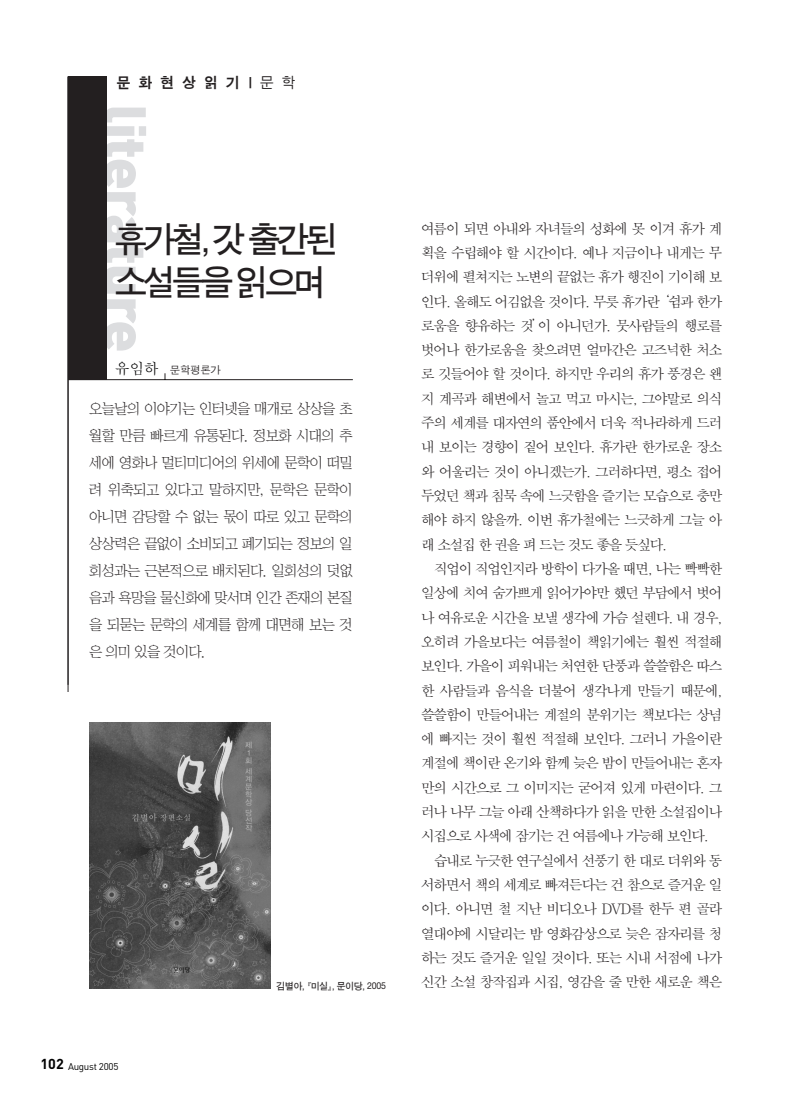
<style>
.page{position:relative;width:807px;height:1106px;background:#fff}
.page>*{position:absolute;margin:0;border:0;box-sizing:border-box;transform-origin:0 0}
.t1{font:900 58.5px "DIN";letter-spacing:-.03em;color:#dcdddf}
.t2{font:36px/43.2px "Sand Tg";letter-spacing:-.1em;color:#231f20}
.t3{font:15px/27px "San Ns L";letter-spacing:-.045em;color:#231f20;text-align:justify;scale:.95 1}
.t4{font:15px "Sand Kg";letter-spacing:.555em;color:#231f20}
.t5{font:14.25px/24.3px "SM Amu S";letter-spacing:-.13em;color:#231f20;text-align:justify}
.t6{font:10.5px "SM Ago J";letter-spacing:-.035em;color:#231f20}
.t7{font:9.75px "Sand Tg";letter-spacing:-.025em;color:#231f20}
.t8{font:9.75px "DIN";letter-spacing:-.025em;color:#000}
.s1{font-family:"Sand Jg"}
.s2{font-family:"SM Amu S";font-size:15px;color:#000}
.s3{font-weight:700;font-size:14.25px}
</style>
<div class="page">
<hr style="left:68px;top:76px;width:1px;height:616px;background:#231f20">
<hr style="left:68px;top:379px;width:285px;height:1px;background:#231f20">
<div style="left:68px;top:77px;width:38px;height:303px;background:#231f20"></div>
<img style="left:89px;top:722px;width:181px;height:266px">
<p class="t4" style="left:117px;top:76px;width:180px">문화현상읽기|<span class="s1">문학</span></p>
<h1 class="t1" style="left:146px;top:104px;width:250px;rotate:90deg">literature</h1>
<p class="t6" style="left:115px;top:365px;width:108px"><span class="s2">유임하</span> 문학평론가</p>
<p class="t3" style="left:89px;top:396px;width:279px">오늘날의 이야기는 인터넷을 매개로 상상을 초 월할 만큼 빠르게 유통된다. 정보화 시대의 추 세에 영화나 멀티미디어의 위세에 문학이 떠밀 려 위축되고 있다고 말하지만, 문학은 문학이 아니면 감당할 수 없는 몫이 따로 있고 문학의 상상력은 끝없이 소비되고 폐기되는 정보의 일 회성과는 근본적으로 배치된다. 일회성의 덧없 음과 욕망을 물신화에 맞서며 인간 존재의 본질 을 되묻는 문학의 세계를 함께 대면해 보는 것 은 의미 있을 것이다.</p>
<h2 class="t2" style="left:115px;top:220px;width:225px">휴가철, 갓 출간된 소설들을 읽으며</h2>
<p class="t8" style="left:41px;top:1062px;width:79px"><span class="s3">102</span> August 2005</p>
<p class="t7" style="left:277px;top:982px;width:111px">김별아, 『미실』, 문이당, 2005</p>
<p class="t5" style="left:421px;top:217px;width:303px">여름이 되면 아내와 자녀들의 성화에 못 이겨 휴가 계 획을 수립해야 할 시간이다. 예나 지금이나 내게는 무 더위에 펼쳐지는 노변의 끝없는 휴가 행진이 기이해 보 인다. 올해도 어김없을 것이다. 무릇 휴가란‘쉼과 한가 로움을 향유하는 것’이 아니던가. 뭇사람들의 행로를 벗어나 한가로움을 찾으려면 얼마간은 고즈넉한 처소 로 깃들어야 할 것이다. 하지만 우리의 휴가 풍경은 왠 지 계곡과 해변에서 놀고 먹고 마시는, 그야말로 의식 주의 세계를 대자연의 품안에서 더욱 적나라하게 드러 내 보이는 경향이 짙어 보인다. 휴가란 한가로운 장소 와 어울리는 것이 아니겠는가. 그러하다면, 평소 접어 두었던 책과 침묵 속에 느긋함을 즐기는 모습으로 충만 해야 하지 않을까. 이번 휴가철에는 느긋하게 그늘 아 래 소설집 한 권을 펴 드는 것도 좋을 듯싶다.</p>
<p class="t5" style="left:434px;top:557px;width:291px">직업이 직업인지라 방학이 다가올 때면, 나는 빡빡한</p>
<p class="t5" style="left:421px;top:581px;width:303px">일상에 치여 숨가쁘게 읽어가야만 했던 부담에서 벗어</p>
<p class="t5" style="left:421px;top:606px;width:303px">나 여유로운 시간을 보낼 생각에 가슴 설렌다. 내 경우,</p>
<p class="t5" style="left:421px;top:630px;width:303px">오히려 가을보다는 여름철이 책읽기에는 훨씬 적절해</p>
<p class="t5" style="left:421px;top:654px;width:303px">보인다. 가을이 피워내는 처연한 단풍과 쓸쓸함은 따스</p>
<p class="t5" style="left:421px;top:679px;width:303px">한 사람들과 음식을 더불어 생각나게 만들기 때문에,</p>
<p class="t5" style="left:421px;top:703px;width:303px">쓸쓸함이 만들어내는 계절의 분위기는 책보다는 상념</p>
<p class="t5" style="left:421px;top:727px;width:303px">에 빠지는 것이 훨씬 적절해 보인다. 그러니 가을이란</p>
<p class="t5" style="left:421px;top:752px;width:303px">계절에 책이란 온기와 함께 늦은 밤이 만들어내는 혼자</p>
<p class="t5" style="left:421px;top:776px;width:303px">만의 시간으로 그 이미지는 굳어져 있게 마련이다. 그</p>
<p class="t5" style="left:421px;top:800px;width:303px">러나 나무 그늘 아래 산책하다가 읽을 만한 소설집이나</p>
<p class="t5" style="left:421px;top:824px;width:290px">시집으로 사색에 잠기는 건 여름에나 가능해 보인다.</p>
<p class="t5" style="left:434px;top:849px;width:291px">습내로 누긋한 연구실에서 선풍기 한 대로 더위와 동</p>
<p class="t5" style="left:421px;top:873px;width:303px">서하면서 책의 세계로 빠져든다는 건 참으로 즐거운 일</p>
<p class="t5" style="left:421px;top:897px;width:303px">이다. 아니면 철 지난 비디오나 DVD를 한두 편 골라</p>
<p class="t5" style="left:421px;top:922px;width:303px">열대야에 시달리는 밤 영화감상으로 늦은 잠자리를 청</p>
<p class="t5" style="left:421px;top:946px;width:303px">하는 것도 즐거운 일일 것이다. 또는 시내 서점에 나가</p>
<p class="t5" style="left:421px;top:970px;width:303px">신간 소설 창작집과 시집, 영감을 줄 만한 새로운 책은</p>
</div>
